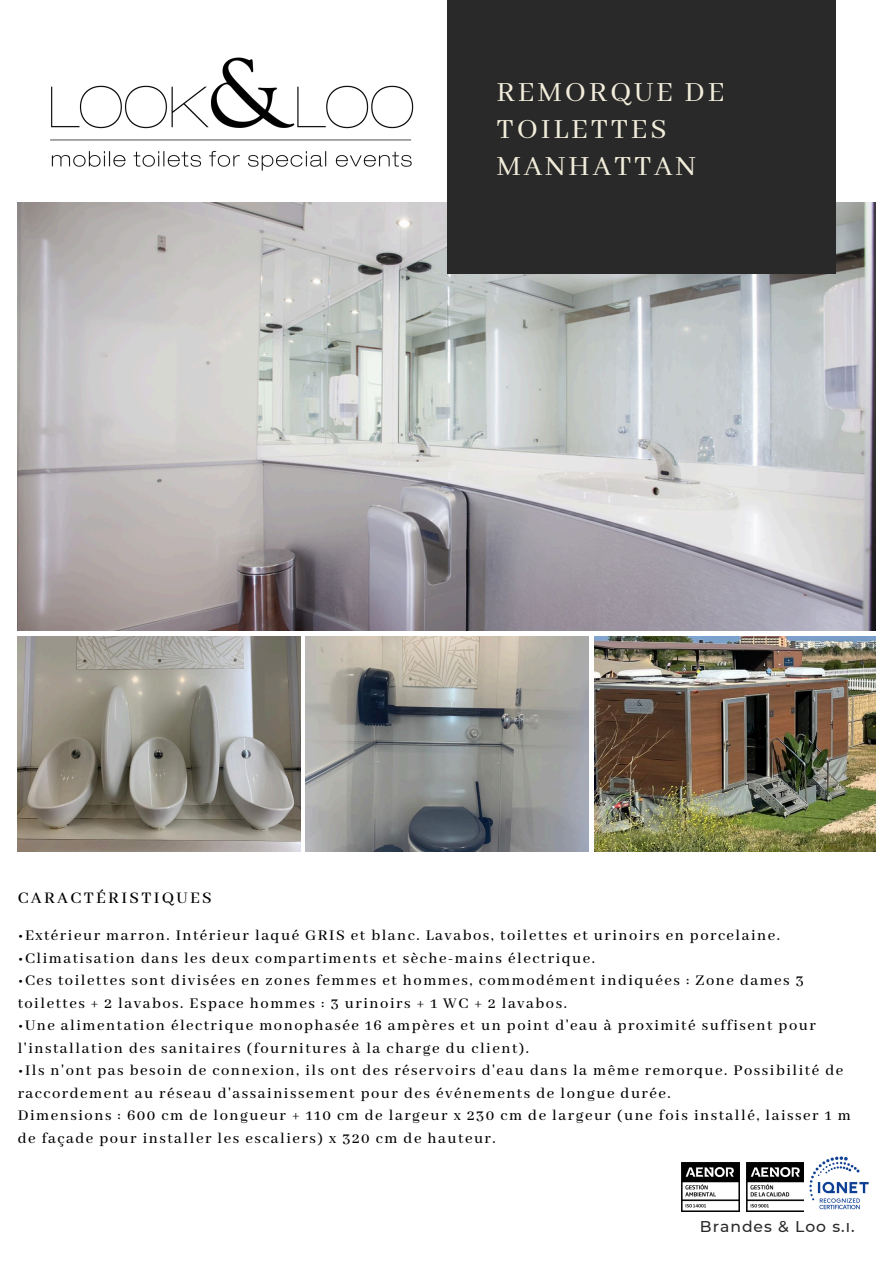
<style>
.page{position:relative;width:894px;height:1264px;background:#fff}
.page>*{position:absolute;margin:0;border:0;box-sizing:border-box;transform-origin:0 0}
.t1{font:30.9px/37.2px "Abhaya Libre";letter-spacing:.09em;color:#f2eddb}
.t2{font:500 18px "Abhaya Libre";letter-spacing:.13em;color:#000}
.t3{font:500 16.5px/22.5px "Abhaya Libre";letter-spacing:.09em;color:#000}
.t4{font:500 15.6px "Montserrat";letter-spacing:.065em;color:#292929}
</style>
<div class="page">
<img style="left:18px;top:202px;width:857px;height:429px">
<img style="left:18px;top:636px;width:282px;height:215px">
<img style="left:306px;top:636px;width:282px;height:215px">
<img style="left:594px;top:636px;width:281px;height:215px">
<div style="left:446px;top:0;width:388px;height:273px;background:#292929"></div>
<img style="left:50px;top:57px;width:364px;height:113px">
<img style="left:746px;top:1162px;width:58px;height:49px">
<img style="left:681px;top:1162px;width:58px;height:49px">
<img style="left:809px;top:1156px;width:60px;height:54px">
<h3 class="t1" style="left:496px;top:74px;width:229px">REMORQUE DE<br>TOILETTES<br>MANHATTAN</h3>
<p class="t2" style="left:18px;top:887px;width:195px">CARACTÉRISTIQUES</p>
<h2 class="t3" style="left:18px;top:924px;width:763px">•Extérieur marron. Intérieur laqué GRIS et blanc. Lavabos, toilettes et urinoirs en porcelaine.</h2>
<h2 class="t3" style="left:18px;top:947px;width:578px">•Climatisation dans les deux compartiments et sèche-mains électrique.</h2>
<h2 class="t3" style="left:18px;top:969px;width:787px">•Ces toilettes sont divisées en zones femmes et hommes, commodément indiquées : Zone dames 3 toilettes + 2 lavabos. Espace hommes : 3 urinoirs + 1 WC + 2 lavabos.</h2>
<h2 class="t3" style="left:18px;top:1014px;width:799px">•Une alimentation électrique monophasée 16 ampères et un point d'eau à proximité suffisent pour l'installation des sanitaires (fournitures à la charge du client).</h2>
<h2 class="t3" style="left:18px;top:1059px;width:834px">•Ils n'ont pas besoin de connexion, ils ont des réservoirs d'eau dans la même remorque. Possibilité de raccordement au réseau d'assainissement pour des événements de longue durée.<br>Dimensions : 600 cm de longueur + 110 cm de largeur x 230 cm de largeur (une fois installé, laisser 1 m de façade pour installer les escaliers) x 320 cm de hauteur.</h2>
<p class="t4" style="left:699px;top:1217px;width:156px">Brandes &amp; Loo s.l.</p>
</div>
